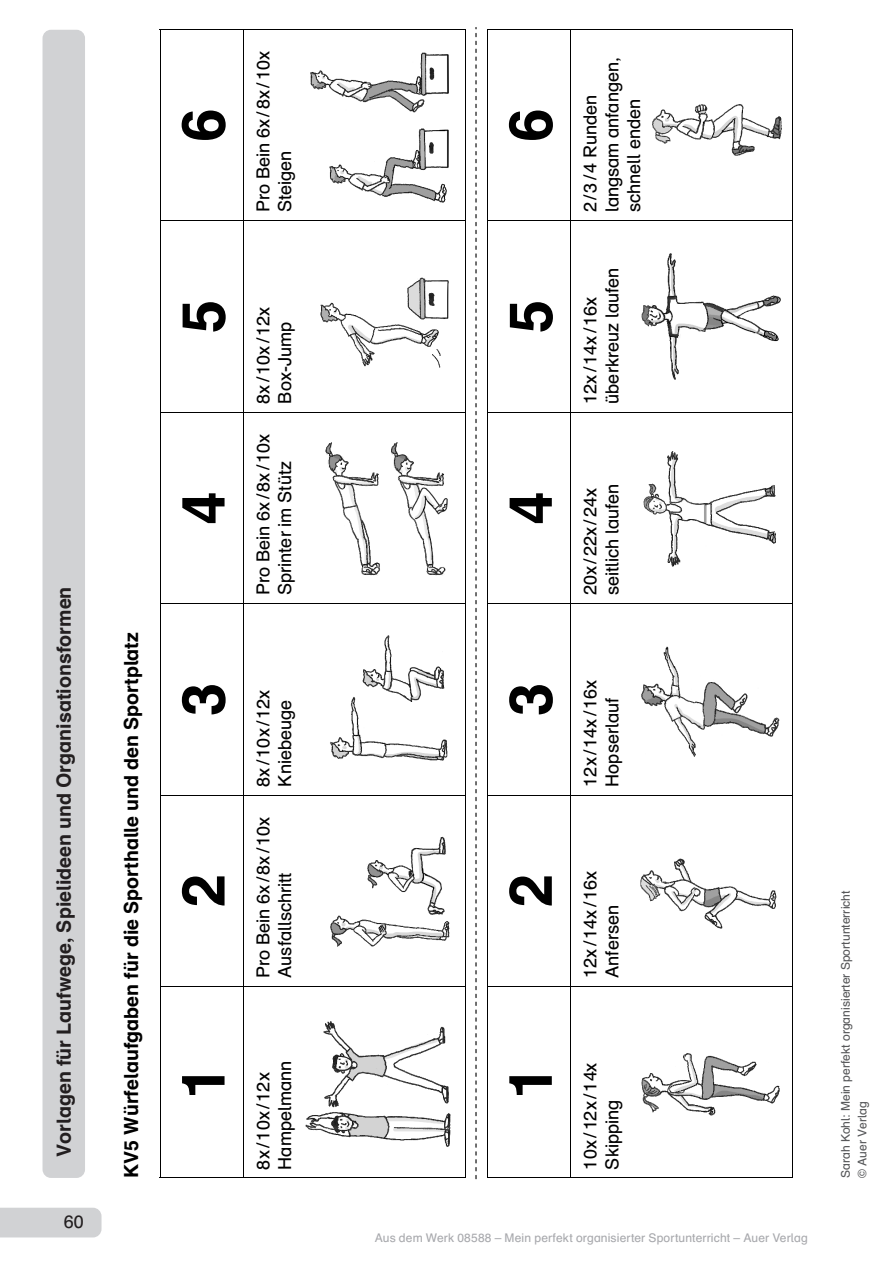
<style>
.page{position:relative;width:893px;height:1263px;background:#fff}
.page>*{position:absolute;margin:0;border:0;box-sizing:border-box;transform-origin:0 0}
.t1{font:700 60px "Auer Schulbuch";color:#000}
.t2{font:700 19.5px "Auer Schulbuch";letter-spacing:.005em;color:#000}
.t3{font:700 19.5px "Auer Schulbuch";color:#231f20}
.t4{font:18px/21.8px "Auer Schulbuch";letter-spacing:.005em;color:#000}
.t5{font:18px "Auer Schulbuch";color:#231f20}
.t6{font:12px "Auer Schulbuch";letter-spacing:.01em;color:#a8a9ad}
.t7{font:12px/16.5px "Auer Schulbuch";color:#57585a}
.t8{font:12px/16.8px "Auer Schulbuch";color:#000}
</style>
<div class="page">
<div style="left:43px;top:30px;width:42px;height:1148px;background:#d1d2d4;border-radius:9px"></div>
<div style="left:0;top:1208px;width:102px;height:29px;background:#d1d2d4"></div>
<hr style="left:160px;top:987px;width:1px;height:190px;background:#000">
<hr style="left:160px;top:795px;width:1px;height:191px;background:#000">
<hr style="left:160px;top:604px;width:1px;height:191px;background:#000">
<hr style="left:160px;top:413px;width:1px;height:190px;background:#000">
<hr style="left:160px;top:221px;width:1px;height:191px;background:#000">
<hr style="left:160px;top:30px;width:1px;height:190px;background:#000">
<hr style="left:165px;top:1177px;width:78px;height:1px;background:#000">
<hr style="left:165px;top:986px;width:78px;height:1px;background:#000">
<hr style="left:165px;top:795px;width:78px;height:1px;background:#000">
<hr style="left:165px;top:603px;width:78px;height:1px;background:#000">
<hr style="left:165px;top:412px;width:78px;height:1px;background:#000">
<hr style="left:165px;top:220px;width:78px;height:1px;background:#000">
<hr style="left:165px;top:29px;width:78px;height:1px;background:#000">
<hr style="left:243px;top:987px;width:1px;height:190px;background:#000">
<hr style="left:243px;top:795px;width:1px;height:191px;background:#000">
<hr style="left:243px;top:604px;width:1px;height:191px;background:#000">
<hr style="left:243px;top:413px;width:1px;height:190px;background:#000">
<hr style="left:243px;top:221px;width:1px;height:191px;background:#000">
<hr style="left:243px;top:30px;width:1px;height:190px;background:#000">
<hr style="left:252px;top:1177px;width:213px;height:1px;background:#000">
<hr style="left:465px;top:987px;width:1px;height:190px;background:#000">
<hr style="left:252px;top:986px;width:213px;height:1px;background:#000">
<hr style="left:465px;top:795px;width:1px;height:191px;background:#000">
<hr style="left:252px;top:795px;width:213px;height:1px;background:#000">
<hr style="left:465px;top:604px;width:1px;height:191px;background:#000">
<hr style="left:252px;top:603px;width:213px;height:1px;background:#000">
<hr style="left:465px;top:413px;width:1px;height:190px;background:#000">
<hr style="left:252px;top:412px;width:213px;height:1px;background:#000">
<hr style="left:465px;top:221px;width:1px;height:191px;background:#000">
<hr style="left:252px;top:220px;width:213px;height:1px;background:#000">
<hr style="left:465px;top:30px;width:1px;height:190px;background:#000">
<hr style="left:252px;top:29px;width:213px;height:1px;background:#000">
<hr style="left:487px;top:987px;width:1px;height:190px;background:#000">
<hr style="left:487px;top:795px;width:1px;height:191px;background:#000">
<hr style="left:487px;top:604px;width:1px;height:191px;background:#000">
<hr style="left:487px;top:413px;width:1px;height:190px;background:#000">
<hr style="left:487px;top:221px;width:1px;height:191px;background:#000">
<hr style="left:487px;top:30px;width:1px;height:190px;background:#000">
<hr style="left:492px;top:1177px;width:78px;height:1px;background:#000">
<hr style="left:492px;top:986px;width:78px;height:1px;background:#000">
<hr style="left:492px;top:795px;width:78px;height:1px;background:#000">
<hr style="left:492px;top:603px;width:78px;height:1px;background:#000">
<hr style="left:492px;top:412px;width:78px;height:1px;background:#000">
<hr style="left:492px;top:220px;width:78px;height:1px;background:#000">
<hr style="left:492px;top:29px;width:78px;height:1px;background:#000">
<hr style="left:570px;top:987px;width:1px;height:190px;background:#000">
<hr style="left:570px;top:795px;width:1px;height:191px;background:#000">
<hr style="left:570px;top:604px;width:1px;height:191px;background:#000">
<hr style="left:570px;top:413px;width:1px;height:190px;background:#000">
<hr style="left:570px;top:221px;width:1px;height:191px;background:#000">
<hr style="left:570px;top:30px;width:1px;height:190px;background:#000">
<hr style="left:579px;top:1177px;width:213px;height:1px;background:#000">
<hr style="left:792px;top:987px;width:1px;height:190px;background:#000">
<hr style="left:579px;top:986px;width:213px;height:1px;background:#000">
<hr style="left:792px;top:795px;width:1px;height:191px;background:#000">
<hr style="left:579px;top:795px;width:213px;height:1px;background:#000">
<hr style="left:792px;top:604px;width:1px;height:191px;background:#000">
<hr style="left:579px;top:603px;width:213px;height:1px;background:#000">
<hr style="left:792px;top:413px;width:1px;height:190px;background:#000">
<hr style="left:579px;top:412px;width:213px;height:1px;background:#000">
<hr style="left:792px;top:221px;width:1px;height:191px;background:#000">
<hr style="left:579px;top:220px;width:213px;height:1px;background:#000">
<hr style="left:792px;top:30px;width:1px;height:190px;background:#000">
<hr style="left:579px;top:29px;width:213px;height:1px;background:#000">
<img style="left:306px;top:1021px;width:144px;height:125px">
<img style="left:331px;top:836px;width:119px;height:110px">
<img style="left:330px;top:636px;width:117px;height:125px">
<img style="left:326px;top:442px;width:122px;height:133px">
<img style="left:320px;top:278px;width:129px;height:90px">
<img style="left:310px;top:52px;width:138px;height:150px">
<img style="left:641px;top:1053px;width:139px;height:62px">
<img style="left:640px;top:858px;width:136px;height:71px">
<img style="left:641px;top:646px;width:138px;height:110px">
<img style="left:644px;top:451px;width:132px;height:115px">
<img style="left:641px;top:254px;width:140px;height:125px">
<img style="left:652px;top:105px;width:130px;height:51px">
<svg style="left:475px;top:27px;width:2px;height:1152px"></svg>
<p class="t3" style="left:51px;top:1157px;width:572px;rotate:-90deg">Vorlagen für Laufwege, Spielideen und Organisationsformen</p>
<p class="t2" style="left:47px;top:1157px;width:571px;rotate:-90deg">Vorlagen für Laufwege, Spielideen und Organisationsformen</p>
<p class="t5" style="left:64px;top:1211px;width:22px">60</p>
<p class="t2" style="left:119px;top:1178px;width:547px;rotate:-90deg">KV5 Würfelaufgaben für die Sporthalle und den Sportplatz</p>
<h1 class="t1" style="left:165px;top:142px;width:35px;rotate:-90deg">6</h1>
<p class="t4" style="left:252px;top:212px;width:163px;rotate:-90deg">Pro Bein 6x /8x /10x<br>Steigen</p>
<h1 class="t1" style="left:165px;top:333px;width:35px;rotate:-90deg">5</h1>
<h1 class="t1" style="left:165px;top:525px;width:35px;rotate:-90deg">4</h1>
<p class="t4" style="left:252px;top:404px;width:99px;rotate:-90deg">8x /10x /12x<br>Box-Jump</p>
<p class="t4" style="left:252px;top:595px;width:163px;rotate:-90deg">Pro Bein 6x /8x /10x<br>Sprinter im Stütz</p>
<h1 class="t1" style="left:165px;top:716px;width:35px;rotate:-90deg">3</h1>
<h1 class="t1" style="left:165px;top:907px;width:35px;rotate:-90deg">2</h1>
<p class="t4" style="left:252px;top:787px;width:99px;rotate:-90deg">8x /10x /12x<br>Kniebeuge</p>
<p class="t4" style="left:252px;top:978px;width:163px;rotate:-90deg">Pro Bein 6x /8x /10x<br>Ausfallschritt</p>
<h1 class="t1" style="left:165px;top:1099px;width:35px;rotate:-90deg">1</h1>
<p class="t4" style="left:252px;top:1169px;width:110px;rotate:-90deg">8x /10x /12x<br>Hampelmann</p>
<h1 class="t1" style="left:492px;top:142px;width:35px;rotate:-90deg">6</h1>
<h1 class="t1" style="left:492px;top:333px;width:35px;rotate:-90deg">5</h1>
<p class="t4" style="left:579px;top:212px;width:157px;rotate:-90deg">2/3/4 Runden langsam anfangen, schnell enden</p>
<p class="t4" style="left:579px;top:404px;width:137px;rotate:-90deg">12x /14x /16x überkreuz laufen</p>
<h1 class="t1" style="left:492px;top:525px;width:35px;rotate:-90deg">4</h1>
<p class="t4" style="left:579px;top:595px;width:113px;rotate:-90deg">20x /22x /24x seitlich laufen</p>
<h1 class="t1" style="left:492px;top:716px;width:35px;rotate:-90deg">3</h1>
<p class="t4" style="left:579px;top:787px;width:109px;rotate:-90deg">12x /14x /16x<br>Hopserlauf</p>
<h1 class="t1" style="left:492px;top:907px;width:35px;rotate:-90deg">2</h1>
<p class="t4" style="left:579px;top:978px;width:109px;rotate:-90deg">12x /14x /16x<br>Anfersen</p>
<h1 class="t1" style="left:492px;top:1099px;width:35px;rotate:-90deg">1</h1>
<p class="t4" style="left:579px;top:1169px;width:109px;rotate:-90deg">10x /12x /14x<br>Skipping</p>
<p class="t6" style="left:375px;top:1230px;width:435px">Aus dem Werk 08588 – Mein perfekt organisierter Sportunterricht – Auer Verlag</p>
<p class="t7" style="left:837px;top:1178px;width:289px;rotate:-90deg">Sarah Kohl: Mein perfekt organisierter Sportunterricht © Auer Verlag</p>
<p class="t8" style="left:838px;top:1181px;width:289px;rotate:-90deg">Sarah Kohl: Mein perfekt organisierter Sportunterricht © Auer Verlag</p>
</div>
